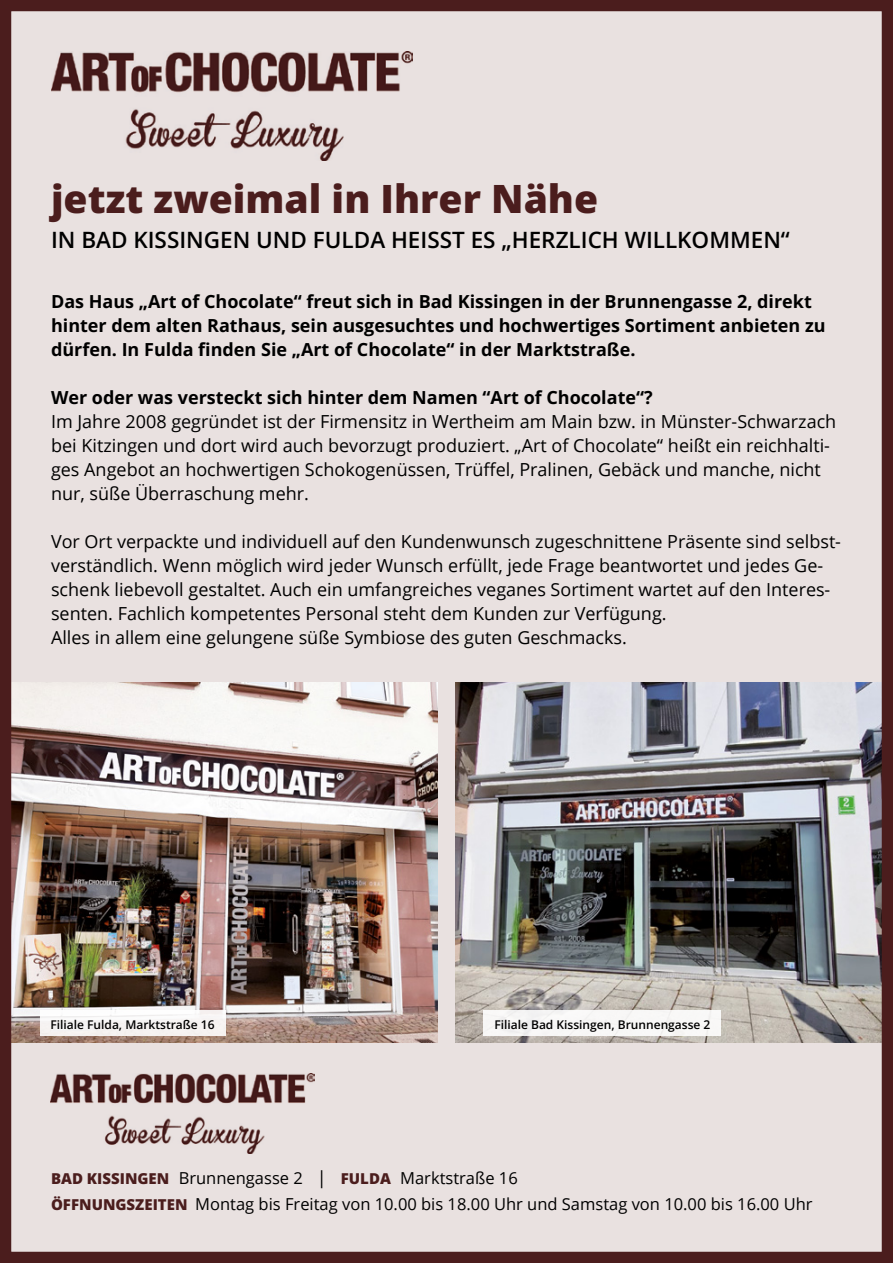
<style>
.page{position:relative;width:893px;height:1263px;background:#fff}
.page>*{position:absolute;margin:0;border:0;box-sizing:border-box;transform-origin:0 0}
.t1{font:800 39px "Open Sans";color:#4b1d1d}
.t2{font:600 22.5px "Open Sans";color:#000}
.t3{font:18px/24px "Open Sans";color:#000}
.t4{font:700 18px/24px "Open Sans";color:#000}
.t5{font:16.5px "Open Sans";color:#000}
.t6{font:600 12px "Open Sans";color:#000}
.s1{font-weight:800;font-size:15px;color:#4b1d1d}
.s2{font-size:18px}
</style>
<div class="page">
<img style="left:0;top:0;width:893px;height:1263px">
<img style="left:51px;top:1073px;width:263px;height:80px">
<img style="left:51px;top:51px;width:361px;height:109px">
<div style="left:40px;top:1010px;width:185px;height:25px;background:#f6f4f3"></div>
<div style="left:484px;top:1010px;width:237px;height:25px;background:#f8f7f7"></div>
<h1 class="t1" style="left:51px;top:169px;width:549px">jetzt zweimal in Ihrer Nähe</h1>
<p class="t2" style="left:51px;top:225px;width:740px">IN BAD KISSINGEN UND FULDA HEISST ES „HERZLICH WILLKOMMEN“</p>
<p class="t4" style="left:51px;top:289px;width:776px">Das Haus „Art of Chocolate“ freut sich in Bad Kissingen in der Brunnengasse 2, direkt hinter dem alten Rathaus, sein ausgesuchtes und hochwertiges Sortiment anbieten zu dürfen. In Fulda finden Sie „Art of Chocolate“ in der Marktstraße.</p>
<p class="t4" style="left:51px;top:385px;width:603px">Wer oder was versteckt sich hinter dem Namen “Art of Chocolate“?</p>
<p class="t3" style="left:51px;top:409px;width:787px">Im Jahre 2008 gegründet ist der Firmensitz in Wertheim am Main bzw. in Münster-Schwarzach bei Kitzingen und dort wird auch bevorzugt produziert. „Art of Chocolate“ heißt ein reichhalti&shy;ges Angebot an hochwertigen Schokogenüssen, Trüffel, Pralinen, Gebäck und manche, nicht nur, süße Überraschung mehr.</p>
<p class="t3" style="left:51px;top:529px;width:791px">Vor Ort verpackte und individuell auf den Kundenwunsch zugeschnittene Präsente sind selbst&shy;verständlich. Wenn möglich wird jeder Wunsch erfüllt, jede Frage beantwortet und jedes Ge&shy;schenk liebevoll gestaltet. Auch ein umfangreiches veganes Sortiment wartet auf den Interes&shy;senten. Fachlich kompetentes Personal steht dem Kunden zur Verfügung.<br>Alles in allem eine gelungene süße Symbiose des guten Geschmacks.</p>
<p class="t6" style="left:50px;top:1016px;width:166px">Filiale Fulda, Marktstraße 16</p>
<p class="t6" style="left:494px;top:1016px;width:218px">Filiale Bad Kissingen, Brunnengasse 2</p>
<p class="t5" style="left:51px;top:1166px;width:468px"><span class="s1">BAD KISSINGEN</span> Brunnengasse 2 <span class="s2">|</span> <span class="s1">FULDA</span> Marktstraße 16</p>
<p class="t5" style="left:51px;top:1193px;width:763px"><span class="s1">ÖFFNUNGSZEITEN</span> Montag bis Freitag von 10.00 bis 18.00 Uhr und Samstag von 10.00 bis 16.00 Uhr</p>
</div>
